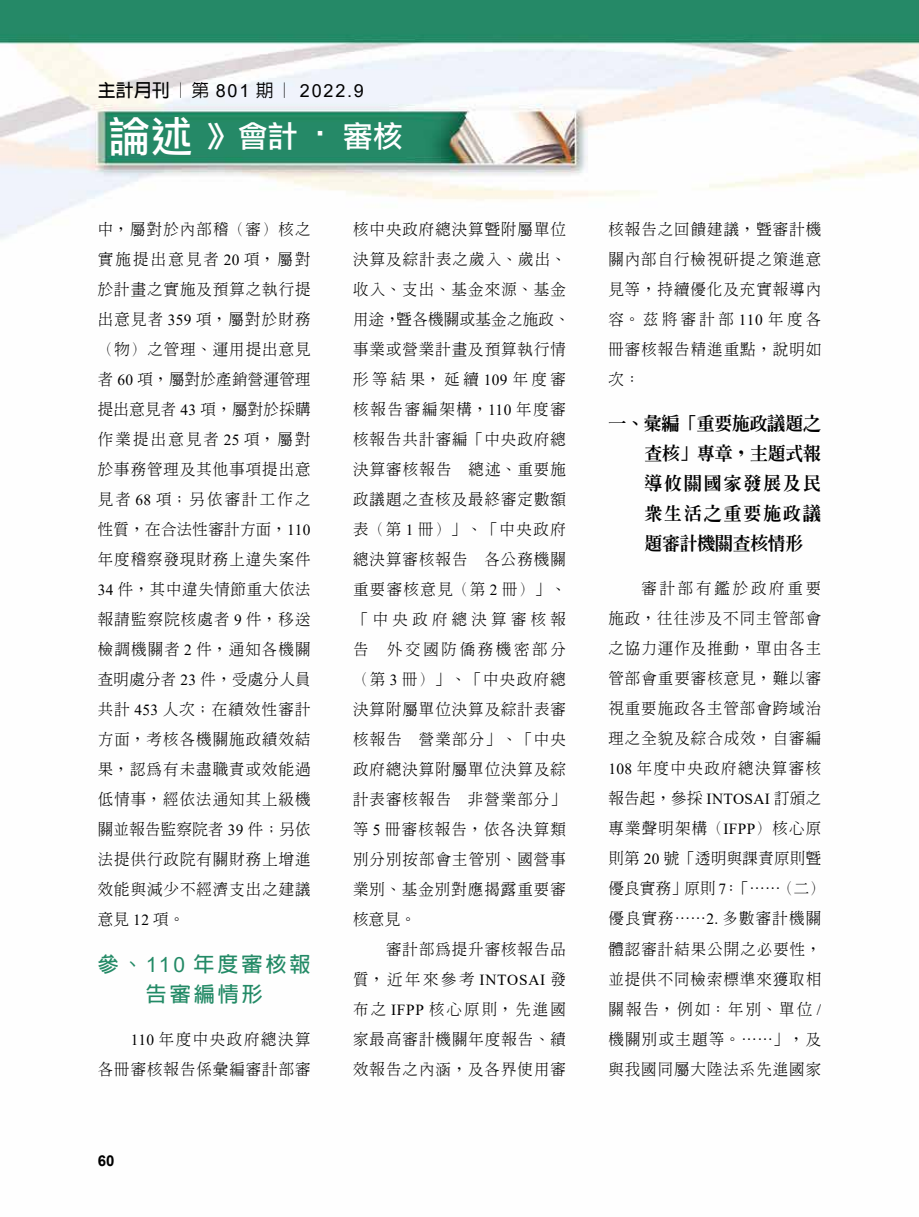
<style>
.page{position:relative;width:919px;height:1217px;background:#fff}
.page>*{position:absolute;margin:0;border:0;box-sizing:border-box;transform-origin:0 0}
.t1{font:30px "DF Li Hei Md WIN BF";color:#fff}
.t2{font:700 21px/30px "Lin Gothic";letter-spacing:.14em;color:#238a66;text-align:center}
.t3{font:800 18px/30px "Inn Ming";letter-spacing:-.015em;color:#000;text-align:justify}
.t4{font:18px "Arial";letter-spacing:.1em;color:#000}
.t5{font:300 15.3px/30px "Inn Ming";letter-spacing:.075em;color:#000;text-align:justify}
.t6{font:300 15.3px "Inn Ming";letter-spacing:.025em;color:#000}
.t7{font:300 15.3px "Inn Ming";letter-spacing:.12em;color:#000}
.t8{font:300 15.3px "Inn Ming";letter-spacing:.14em;color:#000}
.t9{font:300 15.3px "Inn Ming";letter-spacing:.23em;color:#000}
.t10{font:300 15.3px "Inn Ming";letter-spacing:.18em;color:#000}
.t11{font:300 15.3px "Inn Ming";letter-spacing:.285em;color:#000}
.t12{font:700 15px "Arial";color:#000}
.s1{font-family:"Lin Gothic";font-weight:700}
.s2{font-family:"Lin Gothic";font-weight:500}
.s3{font-size:42px}
.s4{font-family:"Times New Roman";font-weight:400}
.s5{font-family:"Arial";font-weight:400}
</style>
<div class="page">
<img style="left:0;top:0;width:918px;height:239px">
<p class="t4" style="left:98px;top:78px;width:267px"><span class="s1">主計月刊</span><span class="s2">︱第</span> 801 <span class="s2">期︱</span> 2022.9</p>
<h1 class="t1" style="left:109px;top:121px;width:296px"><span class="s3">論述</span> 》會計 ‧ 審核</h1>
<p class="t5" style="left:98px;top:214px;width:214px">中，屬對於內部稽（審）核之實施提出意見者 <span class="s4">20</span> 項，屬對於計畫之實施及預算之執行提出意見者 <span class="s4">359</span> 項，屬對於財務（物）之管理、運用提出意見者 <span class="s4">60</span> 項，屬對於產銷營運管理提出意見者 <span class="s4">43</span> 項，屬對於採購作業提出意見者 <span class="s4">25</span> 項，屬對於事務管理及其他事項提出意見者 <span class="s4">68</span> 項；另依審計工作之性質，在合法性審計方面，<span class="s4">110</span>年度稽察發現財務上違失案件<span class="s4">34</span> 件，其中違失情節重大依法報請監察院核處者 <span class="s4">9</span> 件，移送檢調機關者 <span class="s4">2</span> 件，通知各機關查明處分者 <span class="s4">23</span> 件，受處分人員共計 <span class="s4">453</span> 人次；在績效性審計方面，考核各機關施政績效結果，認為有未盡職責或效能過低情事，經依法通知其上級機關並報告監察院者 <span class="s4">39</span> 件；另依法提供行政院有關財務上增進效能與減少不經濟支出之建議意見 <span class="s4">12</span> 項。</p>
<p class="t2" style="left:98px;top:949px;width:214px">參、<span class="s5">110</span> 年度審核報告審編情形</p>
<p class="t5" style="left:98px;top:1023px;width:214px;text-align:right"><span class="s4">110</span> 年度中央政府總決算<br>各冊審核報告係彙編審計部審</p>
<p class="t12" style="left:98px;top:1149px;width:18px">60</p>
<p class="t5" style="left:353px;top:214px;width:214px">核中央政府總決算暨附屬單位</p>
<p class="t5" style="left:353px;top:244px;width:214px">決算及綜計表之歲入、歲出、</p>
<p class="t5" style="left:353px;top:274px;width:214px">收入、支出、基金來源、基金</p>
<p class="t6" style="left:353px;top:311px;width:218px">用途，暨各機關或基金之施政、</p>
<p class="t5" style="left:353px;top:334px;width:214px">事業或營業計畫及預算執行情</p>
<p class="t9" style="left:353px;top:371px;width:214px">形等結果，延續<span class="s4">109</span>年度審</p>
<p class="t7" style="left:353px;top:401px;width:214px">核報告審編架構，<span class="s4">110</span> 年度審</p>
<p class="t5" style="left:353px;top:424px;width:214px">核報告共計審編「中央政府總</p>
<p class="t5" style="left:353px;top:454px;width:214px">決算審核報告　總述、重要施</p>
<p class="t5" style="left:353px;top:484px;width:214px">政議題之查核及最終審定數額</p>
<p class="t5" style="left:353px;top:514px;width:214px">表（第 <span class="s4">1</span> 冊）」、「中央政府</p>
<p class="t5" style="left:353px;top:544px;width:214px">總決算審核報告　各公務機關</p>
<p class="t5" style="left:353px;top:574px;width:214px">重要審核意見（第 <span class="s4">2</span> 冊）」、</p>
<p class="t11" style="left:353px;top:611px;width:214px">「中央政府總決算審核報</p>
<p class="t10" style="left:353px;top:641px;width:214px">告　外交國防僑務機密部分</p>
<p class="t5" style="left:353px;top:664px;width:214px">（第 <span class="s4">3</span> 冊）」、「中央政府總</p>
<p class="t5" style="left:353px;top:694px;width:214px">決算附屬單位決算及綜計表審</p>
<p class="t5" style="left:353px;top:724px;width:214px">核報告　營業部分」、「中央</p>
<p class="t5" style="left:353px;top:754px;width:214px">政府總決算附屬單位決算及綜</p>
<p class="t5" style="left:353px;top:784px;width:214px">計表審核報告　非營業部分」</p>
<p class="t5" style="left:353px;top:814px;width:214px">等 <span class="s4">5</span> 冊審核報告，依各決算類</p>
<p class="t5" style="left:353px;top:844px;width:214px">別分別按部會主管別、國營事</p>
<p class="t5" style="left:353px;top:874px;width:214px">業別、基金別對應揭露重要審</p>
<p class="t5" style="left:353px;top:904px;width:64px">核意見。</p>
<p class="t5" style="left:386px;top:934px;width:181px">審計部為提升審核報告品</p>
<p class="t5" style="left:353px;top:964px;width:214px">質，近年來參考 <span class="s4">INTOSAI</span> 發</p>
<p class="t8" style="left:353px;top:1001px;width:214px">布之 <span class="s4">IFPP</span> 核心原則，先進國</p>
<p class="t5" style="left:353px;top:1024px;width:214px">家最高審計機關年度報告、績</p>
<p class="t5" style="left:353px;top:1054px;width:214px">效報告之內涵，及各界使用審</p>
<p class="t5" style="left:608px;top:214px;width:214px">核報告之回饋建議，暨審計機關內部自行檢視研提之策進意見等，持續優化及充實報導內容。茲將審計部 <span class="s4">110</span> 年度各冊審核報告精進重點，說明如次：</p>
<p class="t3" style="left:644px;top:408px;width:178px;text-indent:-36px">一、彙編「重要施政議題之查核」專章，主題式報導攸關國家發展及民眾生活之重要施政議題審計機關查核情形</p>
<p class="t5" style="left:608px;top:573px;width:218px;text-align:left;text-indent:33px">審計部有鑑於政府重要施政，往往涉及不同主管部會之協力運作及推動，單由各主管部會重要審核意見，難以審視重要施政各主管部會跨域治理之全貌及綜合成效，自審編<br><span class="s4">108</span> 年度中央政府總決算審核報告起，參採 <span class="s4">INTOSAI</span> 訂頒之專業聲明架構（<span class="s4">IFPP</span>）核心原則第 <span class="s4">20</span> 號「透明與課責原則暨優良實務」原則 <span class="s4">7</span>：「……（二）優良實務……<span class="s4">2.</span> 多數審計機關體認審計結果公開之必要性，並提供不同檢索標準來獲取相關報告，例如：年別、單位 <span class="s4">/</span>機關別或主題等。……」，及與我國同屬大陸法系先進國家</p>
</div>
